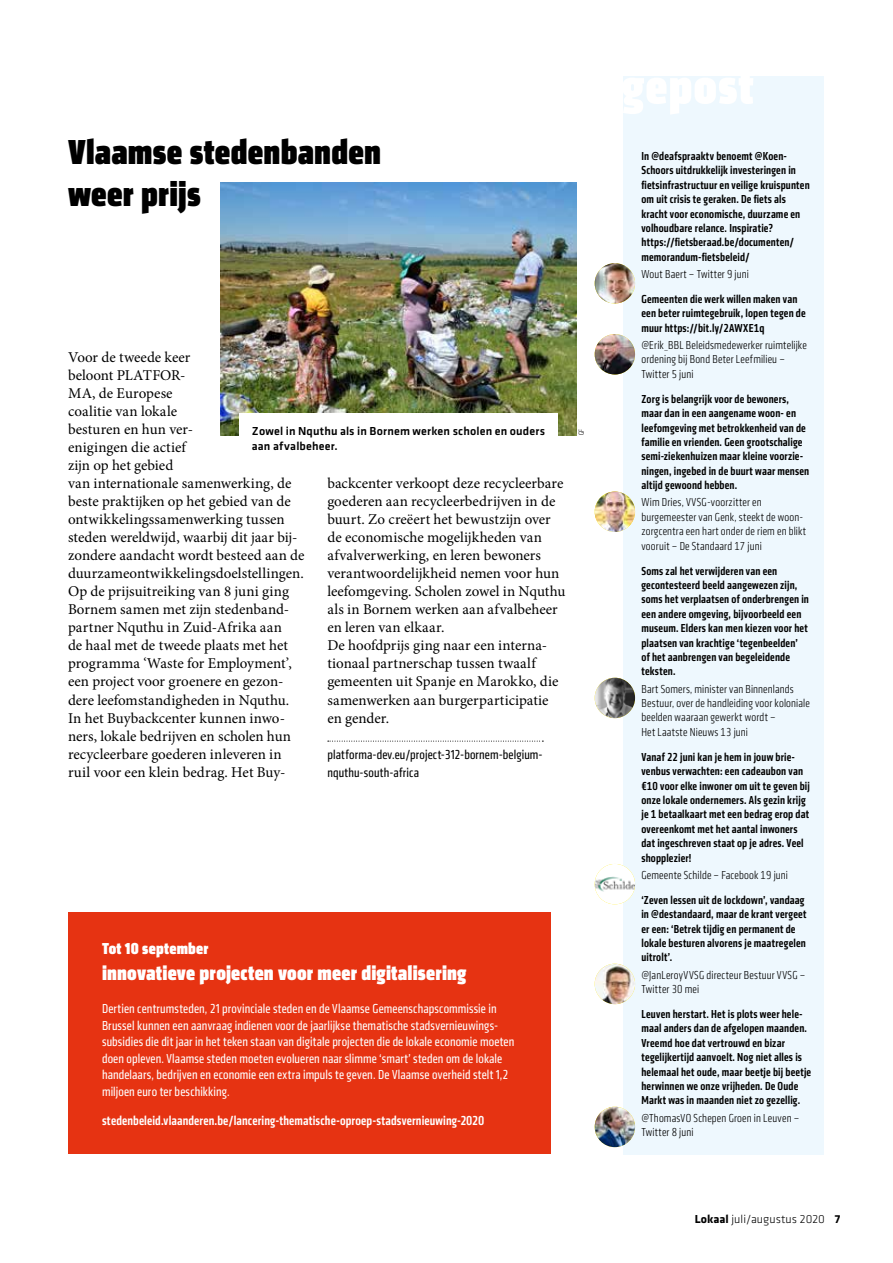
<style>
.page{position:relative;width:893px;height:1263px;background:#fff}
.page>*{position:absolute;margin:0;border:0;box-sizing:border-box;transform-origin:0 0}
.t1{font:900 condensed 36px/42px "Klavika Display";letter-spacing:.01em;color:#000}
.t2{font:900 condensed 21px "Klavika Display";letter-spacing:.01em;color:#fff}
.t3{font:900 condensed 16.5px "Klavika Display";letter-spacing:.015em;color:#fff}
.t4{font:15px/18px "Minion Pro";color:#000}
.t5{font:13.5px/16.5px "Klavika Condensed";letter-spacing:.01em;color:#fff}
.t6{font:500 13.5px "Klavika Condensed";letter-spacing:.01em;color:#fff}
.t7{font:13.5px/18px "Klavika Condensed";letter-spacing:.01em;color:#000}
.t8{font:500 12px/14.4px "Klavika Condensed";letter-spacing:.015em;color:#000}
.t9{font:300 12px/14.4px "Klavika Condensed";letter-spacing:.015em;color:#000}
.t10{font:500 12px/15px "Klavika";letter-spacing:.015em;color:#000}
.t11{font:300 12px "Klavika";letter-spacing:.005em;color:#000}
.t12{font:300 7.5px "Klavika Condensed";color:#000}
.s1{font-weight:700}
</style>
<div class="page">
<div style="left:623px;top:77px;width:201px;height:1077px;background:#eef8fe"></div>
<img style="left:595px;top:263px;width:40px;height:41px;border-radius:20px">
<img style="left:595px;top:334px;width:40px;height:40px;border-radius:20px">
<img style="left:595px;top:491px;width:40px;height:41px;border-radius:20px">
<img style="left:595px;top:678px;width:40px;height:40px;border-radius:20px">
<img style="left:595px;top:864px;width:40px;height:40px;border-radius:20px">
<img style="left:595px;top:964px;width:40px;height:40px;border-radius:20px">
<img style="left:595px;top:1107px;width:40px;height:40px;border-radius:20px">
<svg style="left:328px;top:741px;width:215px;height:1px"></svg>
<div style="left:68px;top:912px;width:483px;height:241px;background:#e63312"></div>
<img style="left:220px;top:182px;width:356px;height:253px">
<div style="left:239px;top:413px;width:319px;height:53px;background:#fff"></div>
<h1 class="t1" style="left:68px;top:133px;width:315px">Vlaamse stedenbanden weer prijs</h1>
<p class="t4" style="left:68px;top:349px;width:238px">Voor de tweede keer<br>beloont PLATFOR-<br>MA, de Europese<br>coalitie van lokale<br>besturen en hun ver-<br>enigingen die actief<br>zijn op het gebied<br>van internationale samenwerking, de beste praktijken op het gebied van de ontwikkelingssamenwerking tussen steden wereldwijd, waarbij dit jaar bij&shy;zondere aandacht wordt besteed aan de duurzameontwikkelingsdoelstellingen.<br>Op de prijsuitreiking van 8 juni ging<br>Bornem samen met zijn stedenband&shy;partner Nquthu in Zuid-Afrika aan<br>de haal met de tweede plaats met het programma ‘Waste for Employment’, een project voor groenere en gezon&shy;dere leefomstandigheden in Nquthu.<br>In het Buybackcenter kunnen inwo&shy;ners, lokale bedrijven en scholen hun recycleerbare goederen inleveren in ruil voor een klein bedrag. Het Buy-</p>
<p class="t10" style="left:252px;top:423px;width:295px">Zowel in Nquthu als in Bornem werken scholen en ouders aan afvalbeheer.</p>
<p class="t12" style="left:577px;top:435px;width:8px;rotate:-90deg">GF</p>
<p class="t4" style="left:327px;top:475px;width:240px">backcenter verkoopt deze recycleerbare goederen aan recycleerbedrijven in de buurt. Zo creëert het bewustzijn over de economische mogelijkheden van afvalverwerking, en leren bewoners verantwoordelijkheid nemen voor hun leefomgeving. Scholen zowel in Nquthu als in Bornem werken aan afvalbeheer en leren van elkaar.<br>De hoofdprijs ging naar een interna&shy;tionaal partnerschap tussen twaalf gemeenten uit Spanje en Marokko, die samenwerken aan burgerparticipatie en gender.</p>
<p class="t7" style="left:327px;top:745px;width:217px">platforma-dev.eu/project-312-bornem-belgium&shy;nquthu-south-africa</p>
<h3 class="t3" style="left:102px;top:939px;width:108px">Tot 10 september</h3>
<h2 class="t2" style="left:102px;top:960px;width:366px">innovatieve projecten voor meer digitalisering</h2>
<p class="t5" style="left:102px;top:1000px;width:414px">Dertien centrumsteden, 21 provinciale steden en de Vlaamse Gemeenschapscommissie in Brussel kunnen een aanvraag indienen voor de jaarlijkse thematische stadsvernieuwings&shy;subsidies die dit jaar in het teken staan van digitale projecten die de lokale economie moeten doen opleven. Vlaamse steden moeten evolueren naar slimme ‘smart’ steden om de lokale handelaars, bedrijven en economie een extra impuls te geven. De Vlaamse overheid stelt 1,2 miljoen euro ter beschikking.</p>
<p class="t6" style="left:102px;top:1112px;width:384px">stedenbeleid.vlaanderen.be/lancering-thematische-oproep-stadsvernieuwing-2020</p>
<p class="t8" style="left:641px;top:149px;width:170px">In @deafspraaktv benoemt @Koen-Schoors uitdrukkelijk investeringen in fietsinfrastructuur en veilige kruispunten om uit crisis te geraken. De fiets als kracht voor economische, duurzame en volhoudbare relance. Inspiratie? https://fietsberaad.be/documenten/ memorandum-fietsbeleid/</p>
<p class="t9" style="left:641px;top:267px;width:109px">Wout Baert – Twitter 9 juni</p>
<p class="t8" style="left:641px;top:292px;width:166px">Gemeenten die werk willen maken van een beter ruimtegebruik, lopen tegen de muur https://bit.ly/2AWXE1q</p>
<p class="t9" style="left:641px;top:338px;width:167px">@Erik_BBL Beleidsmedewerker ruimtelijke ordening bij Bond Beter Leefmilieu –<br>Twitter 5 juni</p>
<p class="t8" style="left:641px;top:391px;width:169px">Zorg is belangrijk voor de bewoners, maar dan in een aangename woon- en leefomgeving met betrokkenheid van de familie en vrienden. Geen grootschalige semi-ziekenhuizen maar kleine voorzie&shy;ningen, ingebed in de buurt waar mensen altijd gewoond hebben.</p>
<p class="t9" style="left:641px;top:495px;width:166px">Wim Dries, VVSG-voorzitter en burgemeester van Genk, steekt de woon&shy;zorgcentra een hart onder de riem en blikt vooruit – De Standaard 17 juni</p>
<p class="t8" style="left:641px;top:563px;width:169px">Soms zal het verwijderen van een gecontesteerd beeld aangewezen zijn, soms het verplaatsen of onderbrengen in een andere omgeving, bijvoorbeeld een museum. Elders kan men kiezen voor het plaatsen van krachtige ‘tegenbeelden’ of het aanbrengen van begeleidende teksten.</p>
<p class="t9" style="left:641px;top:682px;width:170px">Bart Somers, minister van Binnenlands Bestuur, over de handleiding voor koloniale beelden waaraan gewerkt wordt –<br>Het Laatste Nieuws 13 juni</p>
<p class="t8" style="left:641px;top:749px;width:170px">Vanaf 22 juni kan je hem in jouw brie&shy;venbus verwachten: een cadeaubon van €10 voor elke inwoner om uit te geven bij onze lokale ondernemers. Als gezin krijg je 1 betaalkaart met een bedrag erop dat overeenkomt met het aantal inwoners dat ingeschreven staat op je adres. Veel shopplezier!</p>
<p class="t9" style="left:641px;top:868px;width:148px">Gemeente Schilde – Facebook 19 juni</p>
<p class="t8" style="left:641px;top:892px;width:167px">‘Zeven lessen uit de lockdown’, vandaag in @destandaard, maar de krant vergeet er een: ‘Betrek tijdig en permanent de lokale besturen alvorens je maatregelen uitrolt’.</p>
<p class="t9" style="left:641px;top:968px;width:165px">@JanLeroyVVSG directeur Bestuur VVSG –<br>Twitter 30 mei</p>
<p class="t8" style="left:641px;top:1007px;width:171px">Leuven herstart. Het is plots weer hele&shy;maal anders dan de afgelopen maanden.<br>Vreemd hoe dat vertrouwd en bizar tegelijkertijd aanvoelt. Nog niet alles is helemaal het oude, maar beetje bij beetje herwinnen we onze vrijheden. De Oude Markt was in maanden niet zo gezellig.</p>
<p class="t9" style="left:641px;top:1111px;width:159px">@ThomasVO Schepen Groen in Leuven –<br>Twitter 8 juni</p>
<p class="t11" style="left:695px;top:1212px;width:147px"><span class="s1">Lokaal</span> juli/augustus 2020 <span class="s1">7</span></p>
</div>
